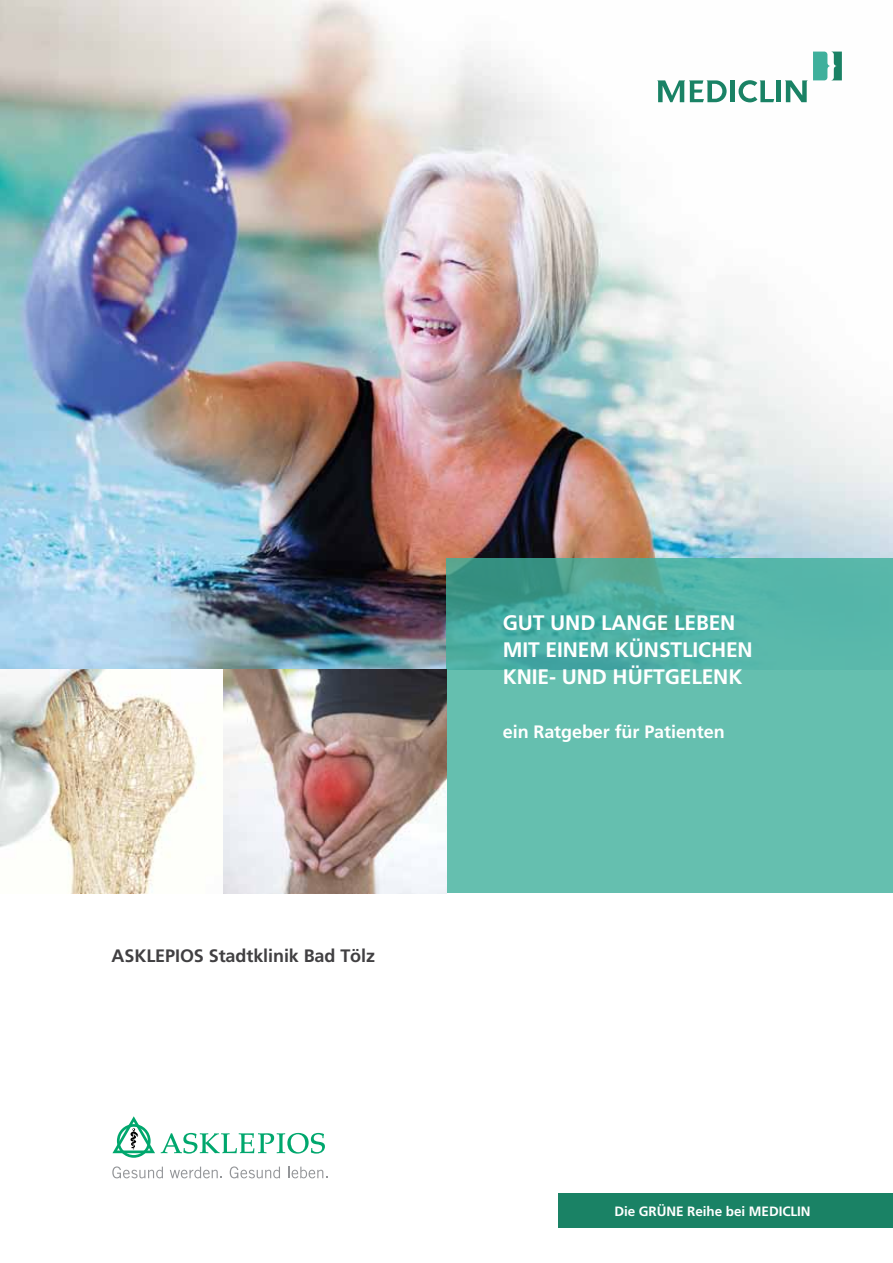
<style>
.page{position:relative;width:893px;height:1263px;background:#fff}
.page>*{position:absolute;margin:0;border:0;box-sizing:border-box;transform-origin:0 0}
.t1{font:700 21px/27px "Frutiger LT";letter-spacing:-.005em;color:#fff}
.t2{font:700 18px "Frutiger LT";letter-spacing:-.005em;color:#414042}
.t3{font:700 18px "Frutiger LT";letter-spacing:-.005em;color:#fff}
.t4{font:700 13.5px "Frutiger LT";letter-spacing:-.005em;color:#fff}
</style>
<div class="page">
<img style="left:0;top:0;width:893px;height:670px">
<svg style="left:446px;top:558px;width:447px;height:335px;background:#5db9aa"></svg>
<div style="left:730px;top:80px;width:5px;height:22px;background:#1a8265"></div>
<svg style="left:738px;top:80px;width:36px;height:22px"></svg>
<hr style="left:777px;top:80px;width:4px;height:22px;background:#1a8265">
<svg style="left:657px;top:80px;width:70px;height:22px"></svg>
<svg style="left:785px;top:52px;width:57px;height:50px"></svg>
<div style="left:558px;top:1194px;width:335px;height:34px;background:#1a8265"></div>
<img style="left:0;top:670px;width:446px;height:223px">
<svg style="left:161px;top:1133px;width:164px;height:20px"></svg>
<svg style="left:112px;top:1116px;width:43px;height:42px"></svg>
<svg style="left:112px;top:1166px;width:51px;height:12px"></svg>
<svg style="left:170px;top:1166px;width:52px;height:12px"></svg>
<svg style="left:230px;top:1166px;width:50px;height:12px"></svg>
<svg style="left:288px;top:1166px;width:40px;height:12px"></svg>
<p class="t2" style="left:112px;top:945px;width:265px">ASKLEPIOS STADTKLINIK BAD TÖLZ</p>
<p class="t1" style="left:503px;top:609px;width:251px">GUT UND LANGE LEBEN<br>MIT EINEM KÜNSTLICHEN<br>KNIE- UND HÜFTGELENK</p>
<p class="t3" style="left:503px;top:721px;width:223px">EIN RATGEBER FÜR PATIENTEN</p>
<p class="t4" style="left:614px;top:1203px;width:52px">DIE GRÜNE</p>
<p class="t4" style="left:687px;top:1203px;width:125px">REIHE BEI M EDICLIN</p>
</div>
